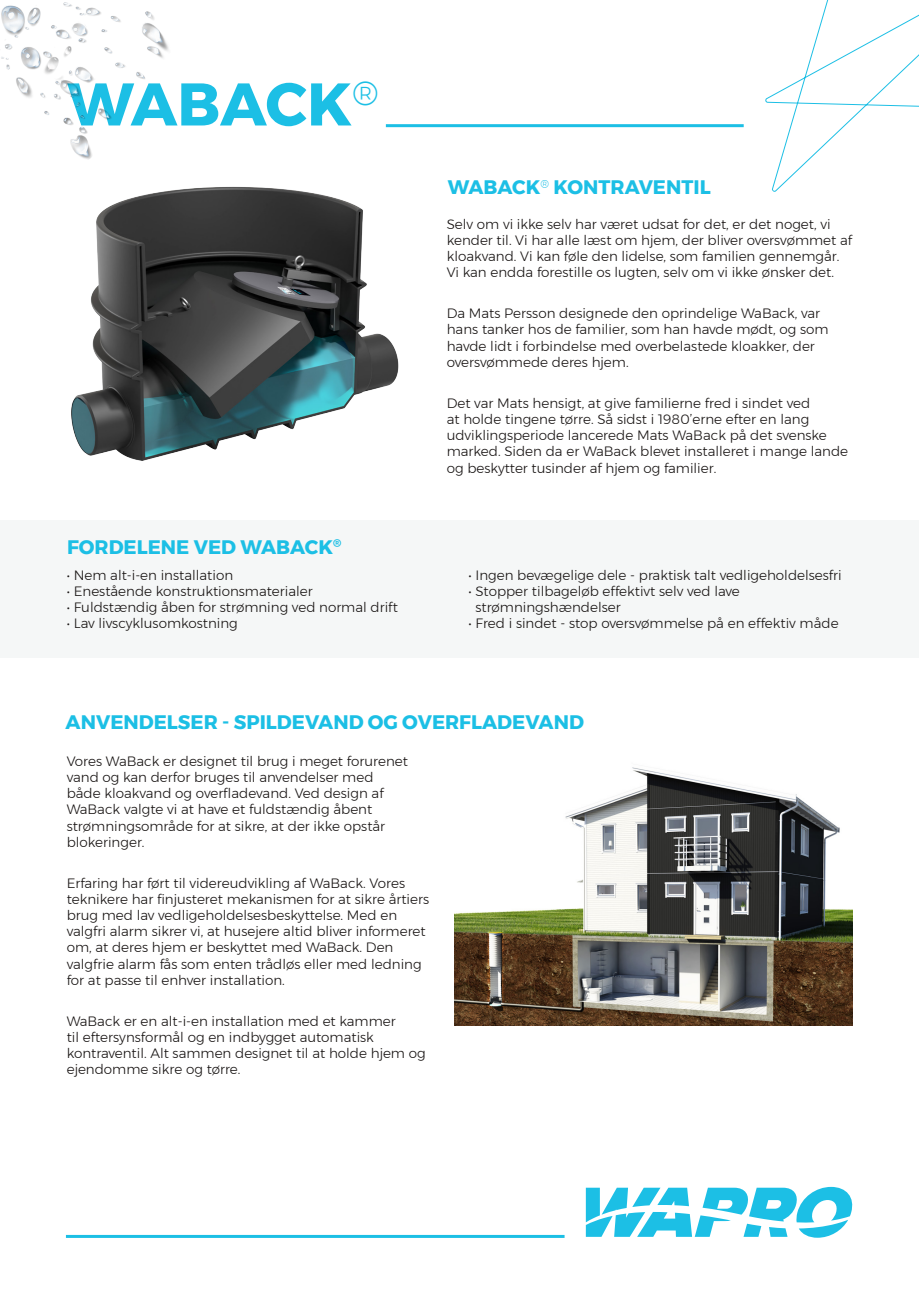
<style>
.page{position:relative;width:919px;height:1289px;background:#fff}
.page>*{position:absolute;margin:0;border:0;box-sizing:border-box;transform-origin:0 0}
.t1{font:700 60px "Montserrat";color:#1cbfe5}
.Rubrik_Brochure{font:700 19.5px "Montserrat";color:#1cbfe5}
.Paragraph_Text_Broch{font:300 13.5px/16.2px "Montserrat";color:#171312}
.Bullet_Points_Brochu{font:300 13.5px/16.2px "Montserrat";color:#171312}
</style>
<div class="page">
<div style="left:0;top:521px;width:918px;height:137px;background:#f5f7f7"></div>
<img style="left:71px;top:124px;width:388px;height:337px">
<img style="left:455px;top:767px;width:397px;height:258px">
<svg style="left:765px;top:0;width:153px;height:192px"></svg>
<hr style="left:66px;top:1234px;width:498px;height:3px;background:#1cbfe5">
<hr style="left:386px;top:124px;width:357px;height:3px;background:#1cbfe5">
<img style="left:1px;top:2px;width:179px;height:204px">
<svg style="left:585px;top:1186px;width:267px;height:51px"></svg>
<h1 class="t1" style="left:67px;top:56px;width:313px">WABACK<sup>®</sup></h1>
<p class="Rubrik_Brochure" style="left:67px;top:531px;width:276px">FORDELENE VED WABACK<sup>®</sup></p>
<p class="Bullet_Points_Brochu" style="left:67px;top:566px;width:168px">• Nem alt-i-en installation</p>
<p class="Bullet_Points_Brochu" style="left:67px;top:582px;width:247px">• Enestående konstruktionsmaterialer</p>
<p class="Bullet_Points_Brochu" style="left:67px;top:599px;width:332px">• Fuldstændig åben for strømning ved normal drift</p>
<p class="Bullet_Points_Brochu" style="left:67px;top:615px;width:172px">• Lav livscyklusomkostning</p>
<p class="Rubrik_Brochure" style="left:448px;top:172px;width:264px">WABACK<sup>®</sup> KONTRAVENTIL</p>
<p class="Paragraph_Text_Broch" style="left:446px;top:216px;width:407px">Selv om vi ikke selv har været udsat for det, er det noget, vi kender til. Vi har alle læst om hjem, der bliver oversvømmet af kloakvand. Vi kan føle den lidelse, som familien gennemgår.<br>Vi kan endda forestille os lugten, selv om vi ikke ønsker det.</p>
<p class="Paragraph_Text_Broch" style="left:446px;top:305px;width:383px">Da Mats Persson designede den oprindelige WaBack, var hans tanker hos de familier, som han havde mødt, og som havde lidt i forbindelse med overbelastede kloakker, der oversvømmede deres hjem.</p>
<p class="Paragraph_Text_Broch" style="left:446px;top:395px;width:403px">Det var Mats hensigt, at give familierne fred i sindet ved<br>at holde tingene tørre. Så sidst i 1980’erne efter en lang udviklingsperiode lancerede Mats WaBack på det svenske marked. Siden da er WaBack blevet installeret i mange lande og beskytter tusinder af hjem og familier.</p>
<p class="Bullet_Points_Brochu" style="left:468px;top:566px;width:375px">• Ingen bevægelige dele - praktisk talt vedligeholdelsesfri</p>
<p class="Bullet_Points_Brochu" style="left:475px;top:582px;width:266px;text-indent:-7px">• Stopper tilbageløb effektivt selv ved lave strømningshændelser</p>
<p class="Bullet_Points_Brochu" style="left:468px;top:615px;width:371px">• Fred i sindet - stop oversvømmelse på en effektiv måde</p>
<p class="Rubrik_Brochure" style="left:66px;top:706px;width:519px">ANVENDELSER - SPILDEVAND OG OVERFLADEVAND</p>
<p class="Paragraph_Text_Broch" style="left:67px;top:752px;width:343px">Vores WaBack er designet til brug i meget forurenet vand og kan derfor bruges til anvendelser med både kloakvand og overfladevand. Ved design af WaBack valgte vi at have et fuldstændig åbent strømningsområde for at sikre, at der ikke opstår blokeringer.</p>
<p class="Paragraph_Text_Broch" style="left:67px;top:874px;width:364px">Erfaring har ført til videreudvikling af WaBack. Vores teknikere har finjusteret mekanismen for at sikre årtiers brug med lav vedligeholdelsesbeskyttelse. Med en valgfri alarm sikrer vi, at husejere altid bliver informeret om, at deres hjem er beskyttet med WaBack. Den valgfrie alarm fås som enten trådløs eller med ledning for at passe til enhver installation.</p>
<p class="Paragraph_Text_Broch" style="left:67px;top:1012px;width:360px">WaBack er en alt-i-en installation med et kammer<br>til eftersynsformål og en indbygget automatisk kontraventil. Alt sammen designet til at holde hjem og ejendomme sikre og tørre.</p>
</div>
